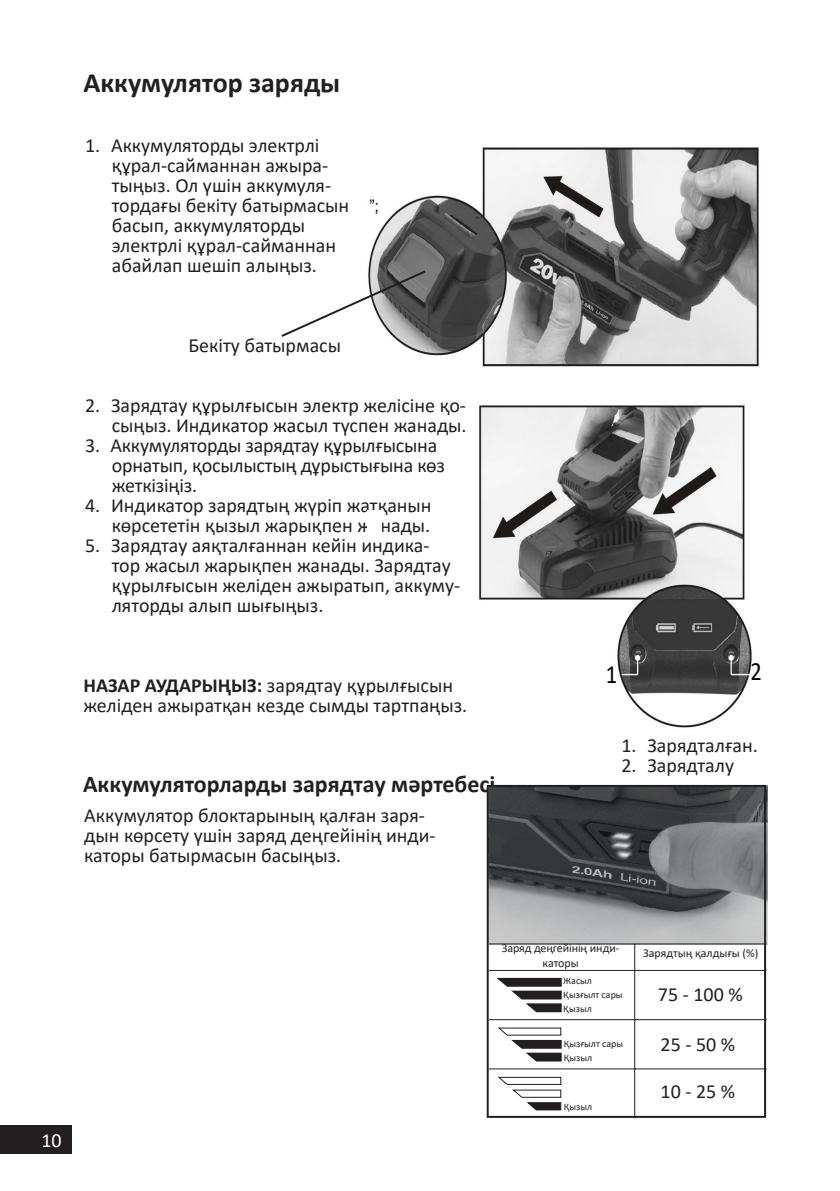
<style>
.page{position:relative;width:840px;height:1191px;background:#fff}
.page>*{position:absolute;margin:0;border:0;box-sizing:border-box;transform-origin:0 0}
.Заголовок_14{font:700 28px "Calibri";color:#231f20}
.t1{font:26.4px "Calibri";color:#000;scale:.85 1}
.Заголовок_12{font:700 24px "Calibri";color:#231f20}
.t2{font:20px/20px "Calibri";color:#231f20}
.t3{font:20px "Calibri";color:#fff}
.t4{font:12px/14.4px "Calibri";letter-spacing:-.005em;color:#231f20;text-align:center}
.t5{font:10px "Calibri";color:#231f20}
.s1{font-weight:700}
</style>
<div class="page">
<div style="left:0;top:1125px;width:72px;height:29px;background:#231f20"></div>
<img style="left:368px;top:147px;width:391px;height:220px">
<svg style="left:281px;top:269px;width:146px;height:70px"></svg>
<img style="left:479px;top:405px;width:273px;height:323px">
<svg style="left:496px;top:977px;width:66px;height:36px"></svg>
<svg style="left:497px;top:1027px;width:65px;height:35px"></svg>
<svg style="left:497px;top:1076px;width:64px;height:34px"></svg>
<img style="left:489px;top:785px;width:277px;height:158px">
<hr style="left:488px;top:943px;width:278px;height:1px;background:#231f20">
<hr style="left:488px;top:970px;width:278px;height:1px;background:#231f20">
<hr style="left:488px;top:1019px;width:278px;height:1px;background:#231f20">
<hr style="left:488px;top:1068px;width:278px;height:1px;background:#231f20">
<hr style="left:634px;top:944px;width:1px;height:174px;background:#231f20">
<div style="left:486px;top:785px;width:279px;height:332px;border:2px solid #231f20"></div>
<p class="Заголовок_14" style="left:83px;top:63px;width:258px">Аккумулятор заряды</p>
<p class="t2" style="left:112px;top:135px;width:239px;text-indent:-27px">1. Аккумуляторды электрлі құрал-сайманнан ажыра&shy;тыңыз. Ол үшін аккумуля&shy;тордағы бекіту батырмасын басып, аккумуляторды электрлі құрал-сайманнан абайлап шешіп алыңыз.</p>
<p class="t2" style="left:188px;top:335px;width:154px">Бекіту батырмасы</p>
<p class="t2" style="left:85px;top:395px;width:383px;text-align:right">2. Зарядтау құрылғысын электр желісіне қо&shy;сыңыз. Индикатор жасыл түспен жанады.</p>
<p class="t2" style="left:112px;top:435px;width:334px;text-indent:-27px">3. Аккумуляторды зарядтау құрылғысына орнатып, қосылыстың дұрыстығына көз жеткізіңіз.</p>
<p class="t2" style="left:85px;top:495px;width:348px;text-align:right">4. Индикатор зарядтың жүріп жатқанын көрсететін қызыл жарықпен жанады.</p>
<p class="t2" style="left:112px;top:535px;width:350px;text-indent:-27px">5. Зарядтау аяқталғаннан кейін индика&shy;тор жасыл жарықпен жанады. Зарядтау құрылғысын желіден ажыратып, аккуму&shy;ляторды алып шығыңыз.</p>
<p class="t2" style="left:83px;top:675px;width:385px"><span class="s1">НАЗАР АУДАРЫҢЫЗ:</span> зарядтау құрылғысын желіден ажыратқан кезде сымды тартпаңыз.</p>
<p class="Заголовок_12" style="left:83px;top:767px;width:414px">Аккумуляторларды зарядтау мәртебесі</p>
<p class="t2" style="left:84px;top:804px;width:353px">Аккумулятор блоктарының қалған заря&shy;дын көрсету үшін заряд деңгейінің инди&shy;каторы батырмасын басыңыз.</p>
<p class="t1" style="left:605px;top:656px;width:15px">1</p>
<p class="t1" style="left:750px;top:652px;width:15px">2</p>
<p class="t2" style="left:621px;top:734px;width:138px">1. Зарядталған.</p>
<p class="t2" style="left:621px;top:754px;width:114px">2. Зарядталу</p>
<p class="t3" style="left:41px;top:1127px;width:22px">10</p>
<p class="t4" style="left:501px;top:940px;width:119px">Заряд деңгейінің инди&shy;каторы</p>
<p class="t5" style="left:563px;top:973px;width:30px">Жасыл</p>
<p class="t5" style="left:563px;top:987px;width:61px">Қызғылт сары</p>
<p class="t5" style="left:563px;top:1001px;width:30px">Қызыл</p>
<p class="t5" style="left:563px;top:1036px;width:61px">Қызғылт сары</p>
<p class="t5" style="left:563px;top:1050px;width:30px">Қызыл</p>
<p class="t5" style="left:563px;top:1099px;width:30px">Қызыл</p>
<p class="t4" style="left:642px;top:945px;width:117px">Зарядтың қалдығы (%)</p>
<p class="t2" style="left:657px;top:984px;width:86px">75 - 100 %</p>
<p class="t2" style="left:660px;top:1033px;width:76px">25 - 50 %</p>
<p class="t2" style="left:660px;top:1080px;width:76px">10 - 25 %</p>
</div>
